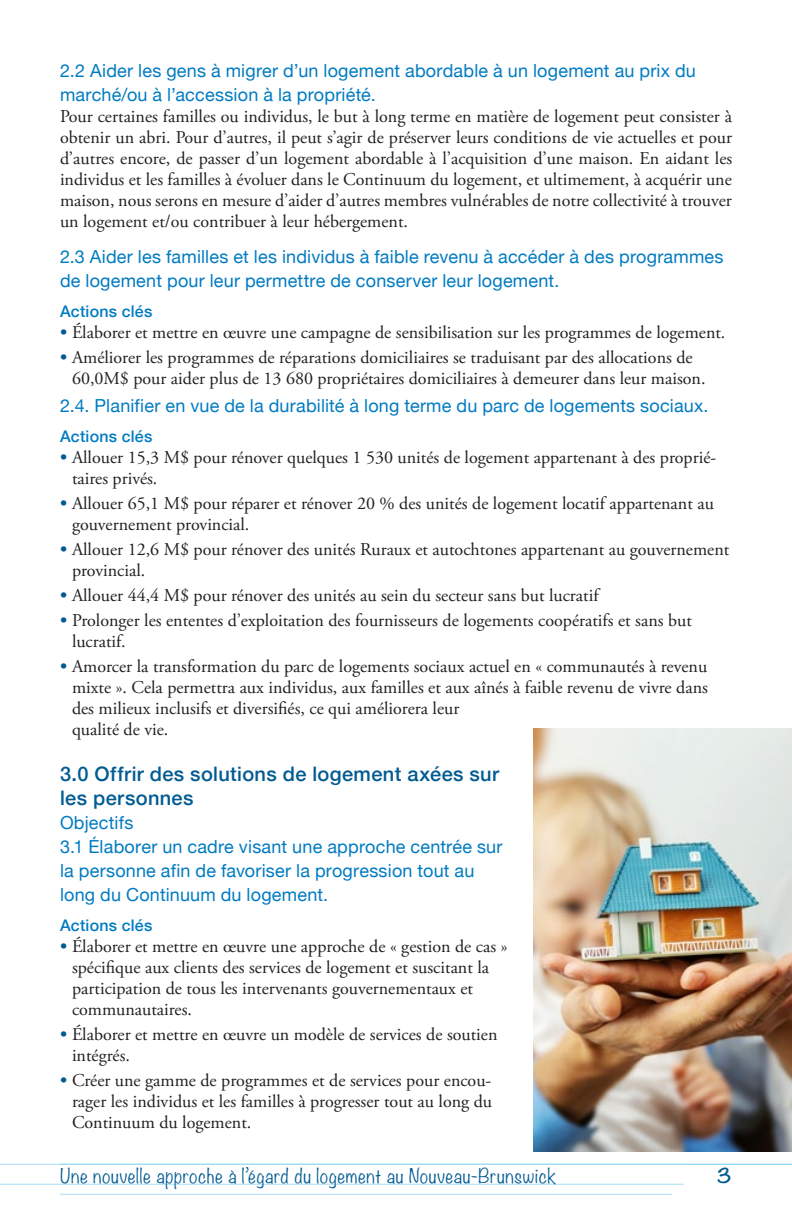
<style>
.page{position:relative;width:792px;height:1224px;background:#fff}
.page>*{position:absolute;margin:0;border:0;box-sizing:border-box;transform-origin:0 0}
.Heading_2{font:500 20px/24px "Helvetica Neue";letter-spacing:.02em;color:#015a92}
.text{font:18px/21px "Adobe Garamond Pro";color:#231f20}
.Heading_3{font:18px/24px "Helvetica Neue";letter-spacing:.01em;color:#007bc2}
.t1{font:300 18px "Noteworthy";letter-spacing:.04em;color:#015a92}
.t2{font:700 18px "Noteworthy";color:#015a92}
.Heading_4{font:500 16px "Helvetica Neue";letter-spacing:.015em;color:#007bc2}
.s1{font-weight:600;color:#015a92}
</style>
<div class="page">
<hr style="left:60px;top:1164px;width:732px;height:1px;background:#6bcff6">
<hr style="left:0;top:1184px;width:684px;height:1px;background:#aae0f9">
<hr style="left:60px;top:1194px;width:612px;height:1px;background:#aae0f9">
<hr style="left:0;top:1164px;width:684px;height:1px;background:#aae0f9">
<img style="left:534px;top:729px;width:258px;height:423px">
<h3 class="Heading_3" style="left:60px;top:60px;width:637px">2.2 Aider les gens à migrer d’un logement abordable à un logement au prix du marché/ou à l’accession à la propriété.</h3>
<p class="text" style="left:60px;top:107px;width:674px;text-align:justify">Pour certaines familles ou individus, le but à long terme en matière de logement peut consister à obtenir un abri. Pour d’autres, il peut s’agir de préserver leurs conditions de vie actuelles et pour d’autres encore, de passer d’un logement abordable à l’acquisition d’une maison. En aidant les individus et les familles à évoluer dans le Continuum du logement, et ultimement, à acquérir une maison, nous serons en mesure d’aider d’autres membres vulnérables de notre collectivité à trouver un logement et/ou contribuer à leur hébergement.</p>
<h3 class="Heading_3" style="left:60px;top:246px;width:665px">2.3 Aider les familles et les individus à faible revenu à accéder à des programmes de logement pour leur permettre de conserver leur logement.</h3>
<p class="Heading_4" style="left:60px;top:299px;width:94px">Actions clés</p>
<p class="text" style="left:60px;top:323px;width:667px"><span class="s1">•</span> Élaborer et mettre en œuvre une campagne de sensibilisation sur les programmes de logement.</p>
<p class="text" style="left:72px;top:348px;width:635px;text-indent:-12px"><span class="s1">•</span> Améliorer les programmes de réparations domiciliaires se traduisant par des allocations de<br>60,0M$ pour aider plus de 13 680 propriétaires domiciliaires à demeurer dans leur maison.</p>
<h3 class="Heading_3" style="left:60px;top:395px;width:650px">2.4. Planifier en vue de la durabilité à long terme du parc de logements sociaux.</h3>
<p class="Heading_4" style="left:60px;top:424px;width:94px">Actions clés</p>
<p class="text" style="left:72px;top:448px;width:646px;text-indent:-12px"><span class="s1">•</span> Allouer 15,3 M$ pour rénover quelques 1 530 unités de logement appartenant à des proprié&shy;taires privés.</p>
<p class="text" style="left:72px;top:494px;width:643px;text-indent:-12px"><span class="s1">•</span> Allouer 65,1 M$ pour réparer et rénover 20 % des unités de logement locatif appartenant au gouvernement provincial.</p>
<p class="text" style="left:72px;top:540px;width:659px;text-indent:-12px"><span class="s1">•</span> Allouer 12,6 M$ pour rénover des unités Ruraux et autochtones appartenant au gouvernement provincial.</p>
<p class="text" style="left:60px;top:586px;width:540px"><span class="s1">•</span> Allouer 44,4 M$ pour rénover des unités au sein du secteur sans but lucratif</p>
<p class="text" style="left:72px;top:611px;width:621px;text-indent:-12px"><span class="s1">•</span> Prolonger les ententes d’exploitation des fournisseurs de logements coopératifs et sans but lucratif.</p>
<p class="text" style="left:72px;top:657px;width:637px;text-indent:-12px"><span class="s1">•</span> Amorcer la transformation du parc de logements sociaux actuel en « communautés à revenu mixte ». Cela permettra aux individus, aux familles et aux aînés à faible revenu de vivre dans des milieux inclusifs et diversifiés, ce qui améliorera leur<br>qualité de vie.</p>
<h2 class="Heading_2" style="left:60px;top:761px;width:441px">3.0 Offrir des solutions de logement axées sur les personnes</h2>
<h3 class="Heading_3" style="left:60px;top:812px;width:75px">Objectifs</h3>
<h3 class="Heading_3" style="left:60px;top:836px;width:444px">3.1 Élaborer un cadre visant une approche centrée sur la personne afin de favoriser la progression tout au long du Continuum du logement.</h3>
<p class="Heading_4" style="left:60px;top:913px;width:94px">Actions clés</p>
<p class="text" style="left:72px;top:937px;width:437px;text-indent:-12px"><span class="s1">•</span> Élaborer et mettre en œuvre une approche de « gestion de cas » spécifique aux clients des services de logement et suscitant la participation de tous les intervenants gouvernementaux et communautaires.</p>
<p class="text" style="left:72px;top:1025px;width:427px;text-indent:-12px"><span class="s1">•</span> Élaborer et mettre en œuvre un modèle de services de soutien intégrés.</p>
<p class="text" style="left:72px;top:1071px;width:422px;text-align:justify;text-indent:-12px"><span class="s1">•</span> Créer une gamme de programmes et de services pour encou&shy;rager les individus et les familles à progresser tout au long du Continuum du logement.</p>
<p class="t1" style="left:60px;top:1160px;width:498px">Une nouvelle approche à l’égard du logement au Nouveau-Brunswick</p>
<p class="t2" style="left:717px;top:1160px;width:16px">3</p>
</div>
